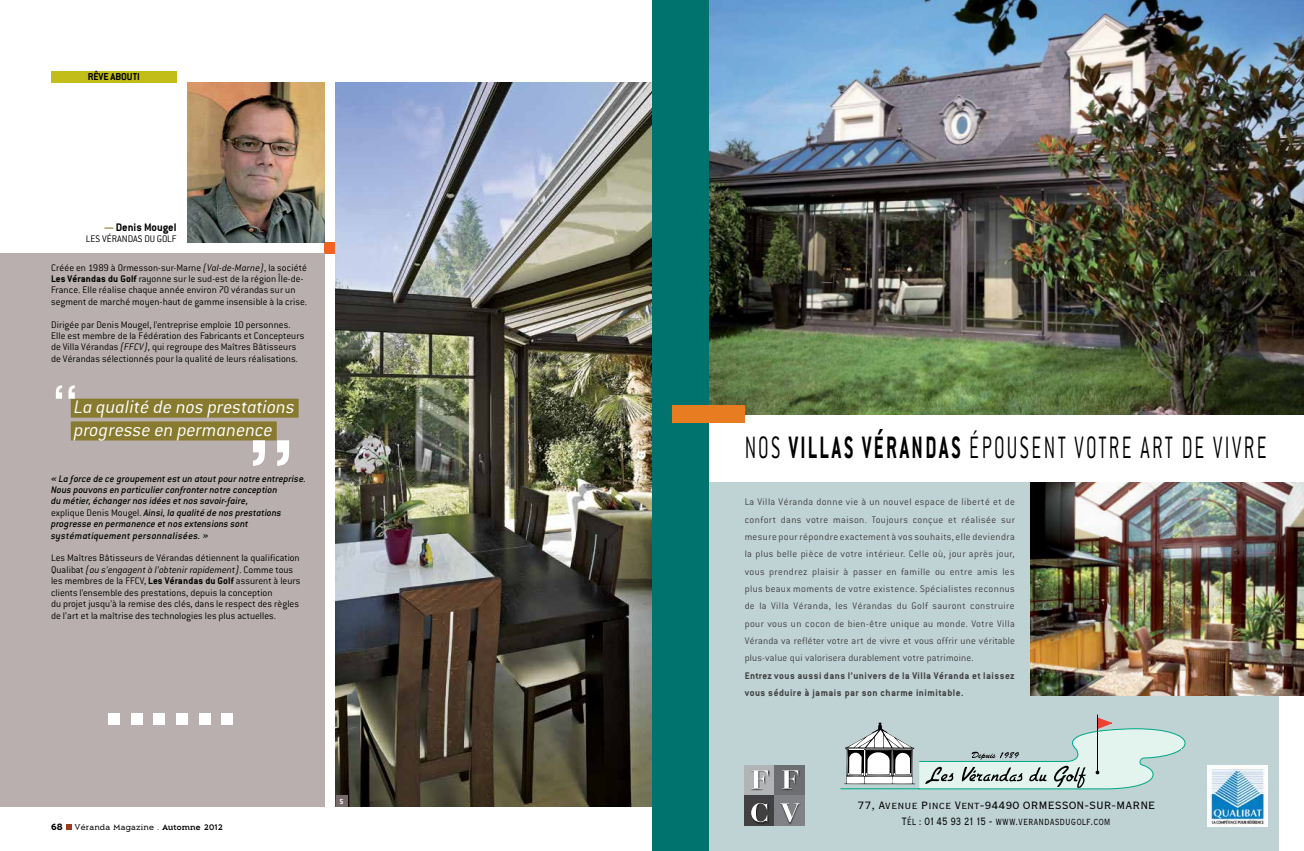
<style>
.page{position:relative;width:1304px;height:851px;background:#fff}
.page>*{position:absolute;margin:0;border:0;box-sizing:border-box;transform-origin:0 0}
.t1{font:300 34px "Conduit ITC";letter-spacing:.12em;color:#000;scale:.61 1}
.t2{font:italic 300 20px/22.8px "Conduit ITC";color:#fff}
.t3{font:14px/16px "Copperplate Twenty Nine BC";color:#000;text-align:center}
.t4{font:700 12px "Conduit ITC";color:#000}
.t5{font:700 11px "Conduit ITC";letter-spacing:-.005em;color:#000}
.t6{font:300 10.5px/11.4px "Conduit ITC";letter-spacing:.005em;color:#000}
.t7{font:300 10.5px/17.3px "Conduit ITC";letter-spacing:.015em;color:#414042;text-align:justify}
.t8{font:italic 500 10.5px/11.4px "Conduit ITC";letter-spacing:.005em;color:#000}
.t9{font:700 10.5px/17.3px "Conduit ITC";letter-spacing:.05em;color:#414042}
.t10{font:700 9px "Aeron";color:#000}
.t11{font:8px "Aeron";color:#000}
.t12{font:700 8px "Conduit ITC";color:#fff}
.s1{color:#887a2f}
.s2{font-style:italic}
.s3{font-weight:700}
.s4{font-weight:300;font-style:normal}
.s5{font-weight:500}
</style>
<div class="page">
<div style="left:51px;top:71px;width:125px;height:11px;background:#c2bd19"></div>
<div style="left:694px;top:483px;width:585px;height:367px;background:#c0d3d4"></div>
<img style="left:709px;top:0;width:595px;height:414px">
<img style="left:1030px;top:482px;width:274px;height:213px">
<hr style="left:1097px;top:714px;width:1px;height:56px;background:#000">
<svg style="left:840px;top:717px;width:346px;height:72px"></svg>
<div style="left:745px;top:765px;width:30px;height:30px;background:#b1b4b6"></div>
<div style="left:775px;top:765px;width:30px;height:30px;background:#6d6e71"></div>
<div style="left:745px;top:795px;width:30px;height:30px;background:#414042"></div>
<div style="left:775px;top:795px;width:30px;height:30px;background:#808285"></div>
<img style="left:751px;top:770px;width:19px;height:20px">
<svg style="left:752px;top:770px;width:16px;height:18px"></svg>
<img style="left:782px;top:770px;width:18px;height:20px">
<svg style="left:782px;top:770px;width:16px;height:18px"></svg>
<img style="left:755px;top:803px;width:14px;height:20px">
<svg style="left:751px;top:803px;width:16px;height:19px"></svg>
<svg style="left:780px;top:803px;width:20px;height:19px"></svg>
<img style="left:1208px;top:765px;width:60px;height:61px">
<div style="left:652px;top:0;width:57px;height:850px;background:#00736f"></div>
<div style="left:673px;top:405px;width:72px;height:18px;background:#e77d20"></div>
<div style="left:325px;top:242px;width:11px;height:11px;background:#f26322"></div>
<div style="left:0;top:253px;width:325px;height:553px;background:#b9afae"></div>
<img style="left:336px;top:82px;width:316px;height:724px">
<div style="left:108px;top:713px;width:12px;height:12px;background:#fff"></div>
<div style="left:131px;top:713px;width:11px;height:12px;background:#fff"></div>
<div style="left:154px;top:713px;width:11px;height:12px;background:#fff"></div>
<div style="left:176px;top:713px;width:12px;height:12px;background:#fff"></div>
<div style="left:199px;top:713px;width:11px;height:12px;background:#fff"></div>
<div style="left:222px;top:713px;width:11px;height:12px;background:#fff"></div>
<div style="left:71px;top:398px;width:228px;height:19px;background:#887a2f"></div>
<div style="left:71px;top:421px;width:206px;height:19px;background:#887a2f"></div>
<svg style="left:56px;top:385px;width:19px;height:13px"></svg>
<svg style="left:253px;top:440px;width:36px;height:26px"></svg>
<img style="left:188px;top:82px;width:137px;height:160px">
<div style="left:336px;top:795px;width:11px;height:11px;background:#766a6a"></div>
<svg style="left:66px;top:824px;width:5px;height:5px"></svg>
<p class="t5" style="left:88px;top:70px;width:54px">Rêve abouti</p>
<p class="t4" style="left:104px;top:220px;width:73px"><span class="s1">—</span> Denis Mougel</p>
<p class="t6" style="left:86px;top:233px;width:92px">LES vÉRANDAS DU GOLF</p>
<p class="t6" style="left:51px;top:261px;width:257px">Créée en 1989 à Ormesson-sur-Marne <span class="s2">(Val-de-Marne)</span>, la société <span class="s3">Les Vérandas du Golf</span> rayonne sur le sud-est de la région Île-de-France. Elle réalise chaque année environ 70 vérandas sur un segment de marché moyen-haut de gamme insensible à la crise.</p>
<p class="t6" style="left:51px;top:318px;width:255px">Dirigée par Denis Mougel, l’entreprise emploie 10 personnes.<br>Elle est membre de la Fédération des Fabricants et Concepteurs de Villa Vérandas <span class="s2">(FFCV)</span>, qui regroupe des Maîtres Bâtisseurs de Vérandas sélectionnés pour la qualité de leurs réalisations.</p>
<h2 class="t2" style="left:74px;top:395px;width:222px">La qualité de nos prestations progresse en permanence</h2>
<p class="t8" style="left:51px;top:472px;width:256px">« La force de ce groupement est un atout pour notre entreprise.<br>Nous pouvons en particulier confronter notre conception<br>du métier, échanger nos idées et nos savoir-faire,<br><span class="s4">explique Denis Mougel.</span> Ainsi, la qualité de nos prestations progresse en permanence et nos extensions sont systématiquement personnalisées. »</p>
<p class="t6" style="left:51px;top:552px;width:251px">Les Maîtres Bâtisseurs de Vérandas détiennent la qualification Qualibat <span class="s2">(ou s’engagent à l’obtenir rapidement)</span>. Comme tous les membres de la FFCV, <span class="s3">Les Vérandas du Golf</span> assurent à leurs clients l’ensemble des prestations, depuis la conception<br>du projet jusqu’à la remise des clés, dans le respect des règles de l’art et la maîtrise des technologies les plus actuelles.</p>
<p class="t10" style="left:51px;top:820px;width:13px">68</p>
<p class="t11" style="left:75px;top:822px;width:150px">Véranda Magazine . <span class="s5">Automne 2012</span></p>
<p class="t12" style="left:340px;top:796px;width:6px">5</p>
<h1 class="t1" style="left:745px;top:428px;width:858px">NOS <span class="s3">VILLAS VÉRANDAS</span> ÉPOUSENT VOTRE ART DE VIVRE</h1>
<p class="t7" style="left:745px;top:493px;width:272px">La Villa Véranda donne vie à un nouvel espace de liberté et de confort dans votre maison. Toujours conçue et réalisée sur mesure pour répondre exactement à vos souhaits, elle deviendra la plus belle pièce de votre intérieur. Celle où, jour après jour, vous prendrez plaisir à passer en famille ou entre amis les plus beaux moments de votre existence. Spécialistes reconnus de la Villa Véranda, les Vérandas du Golf sauront construire pour vous un cocon de bien-être unique au monde. Votre Villa Véranda va refléter votre art de vivre et vous offrir une véritable plus-value qui valorisera durablement votre patrimoine.</p>
<p class="t9" style="left:745px;top:666px;width:272px">Entrez vous aussi dans l’univers de la Villa Véranda et laissez vous séduire à jamais par son charme inimitable.</p>
<h3 class="t3" style="left:857px;top:797px;width:299px">77, Avenue Pince Vent-94490 ORMESSON-SUR-MARNE<br>Tél : 01 45 93 21 15 - www.verandasdugolf.com</h3>
</div>
